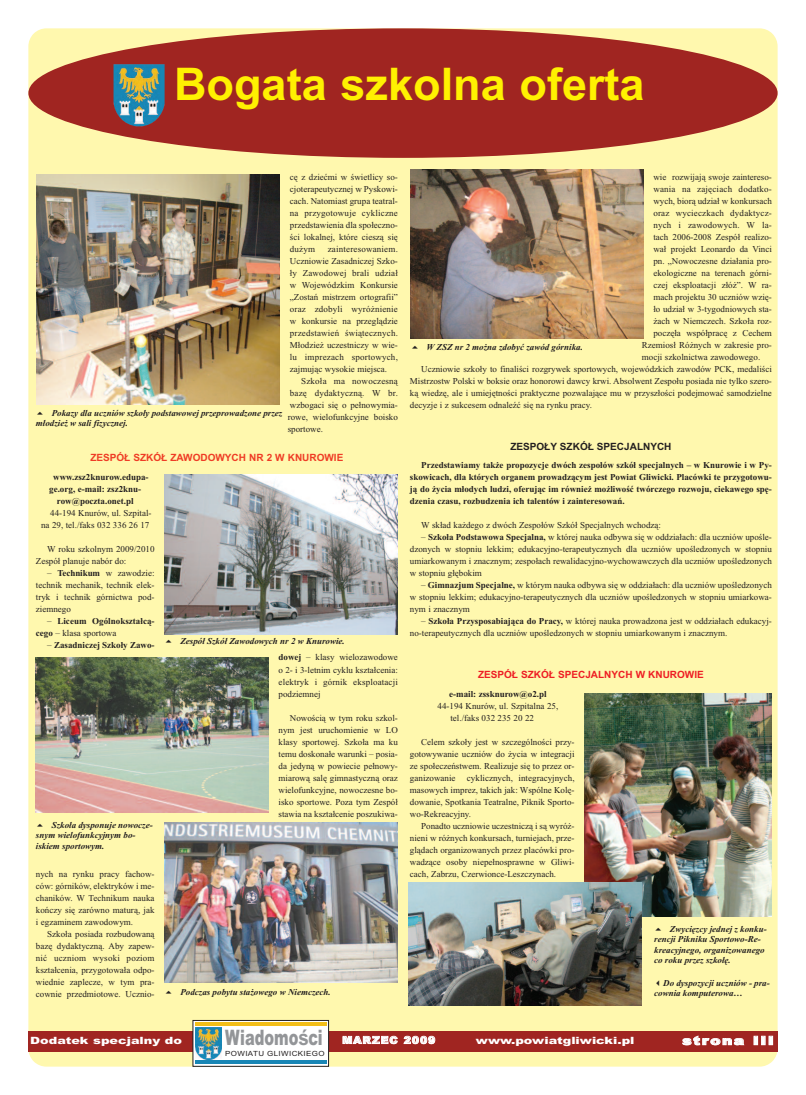
<style>
.page{position:relative;width:806px;height:1095px;background:#fff}
.page>*{position:absolute;margin:0;border:0;box-sizing:border-box;transform-origin:0 0}
.t1{font:700 45px "Arial";color:#fff101}
.t2{font:900 21.3px "Arial";color:#939598;scale:.68 1}
.t3{font:900 12px "Arial";letter-spacing:.1em;color:#fff;scale:1.28 1}
.t4{font:900 10px "Arial";color:#fff;scale:1.28 1}
.t5{font:700 10px "Arial";color:#ef3c25}
.t6{font:700 10px "Arial";color:#ee1e24}
.t7{font:700 10px "Arial";color:#231f20}
.t8{font:900 10px "Arial";letter-spacing:.095em;color:#fff;scale:1.06 1}
.t9{font:9px/12px "Times New Roman";color:#231f20;text-align:justify}
.t10{font:700 9px/12px "Times New Roman";color:#231f20}
.t11{font:italic 700 9px/9.8px "Times New Roman";color:#231f20}
.t12{font:9px "Times New Roman";letter-spacing:.02em;color:#231f20}
.t13{font:7.1px "Arial";letter-spacing:.05em;color:#231f20;scale:1.12 1}
.s1{font-weight:700}
.s2{font-weight:400}
</style>
<div class="page">
<div style="left:28px;top:28px;width:749px;height:1038px;background:#fff8ae"></div>
<div style="left:28px;top:28px;width:749px;height:130px;background:#a02521;border-radius:50%"></div>
<img style="left:113px;top:64px;width:51px;height:62px">
<div style="left:28px;top:1031px;width:749px;height:20px;background:#a02521"></div>
<div style="left:193px;top:1020px;width:135px;height:46px;background:#fff"></div>
<div style="left:192px;top:1019px;width:136px;height:47px;border:1px solid #231f20"></div>
<svg style="left:201px;top:1058px;width:15px;height:1px"></svg>
<img style="left:195px;top:1027px;width:26px;height:31px">
<hr style="left:195px;top:1022px;width:131px;height:3px;background:#f3be18">
<hr style="left:195px;top:1060px;width:131px;height:3px;background:#1886b5">
<img style="left:36px;top:174px;width:244px;height:230px">
<img style="left:164px;top:474px;width:233px;height:160px">
<img style="left:410px;top:169px;width:233px;height:170px">
<img style="left:36px;top:657px;width:232px;height:155px">
<img style="left:584px;top:693px;width:187px;height:223px">
<img style="left:408px;top:882px;width:233px;height:123px">
<img style="left:164px;top:822px;width:233px;height:160px">
<svg style="left:37px;top:412px;width:6px;height:3px"></svg>
<svg style="left:166px;top:639px;width:5px;height:3px"></svg>
<svg style="left:412px;top:345px;width:5px;height:3px"></svg>
<svg style="left:37px;top:824px;width:6px;height:2px"></svg>
<svg style="left:655px;top:927px;width:5px;height:3px"></svg>
<svg style="left:166px;top:990px;width:5px;height:3px"></svg>
<h1 class="t1" style="left:174px;top:58px;width:472px">Bogata szkolna oferta</h1>
<p class="t9" style="left:653px;top:171px;width:120px">wie rozwijają swoje zaintereso-</p>
<p class="t12" style="left:653px;top:184px;width:120px">wania na zajęciach dodatko-</p>
<p class="t9" style="left:653px;top:195px;width:120px">wych, biorą udział w konkursach</p>
<p class="t12" style="left:653px;top:208px;width:120px">oraz wycieczkach dydaktycz-</p>
<p class="t12" style="left:653px;top:220px;width:120px">nych i zawodowych. W la-</p>
<p class="t9" style="left:653px;top:231px;width:120px">tach 2006-2008 Zespół realizo-</p>
<p class="t9" style="left:653px;top:243px;width:120px">wał projekt Leonardo da Vinci</p>
<p class="t9" style="left:653px;top:255px;width:120px">pn. „Nowoczesne działania pro-</p>
<p class="t9" style="left:653px;top:267px;width:120px">ekologiczne na terenach górni-</p>
<p class="t9" style="left:653px;top:279px;width:120px">czej eksploatacji złóż”. W ra-</p>
<p class="t9" style="left:653px;top:291px;width:120px">mach projektu 30 uczniów wzię-</p>
<p class="t9" style="left:653px;top:303px;width:120px">ło udział w 3-tygodniowych sta-</p>
<p class="t9" style="left:653px;top:315px;width:120px">żach w Niemczech. Szkoła roz-</p>
<p class="t9" style="left:653px;top:327px;width:120px">poczęła współpracę z Cechem</p>
<p class="t9" style="left:641px;top:339px;width:131px">Rzemiosł Różnych w zakresie pro-</p>
<p class="t9" style="left:641px;top:351px;width:120px">mocji szkolnictwa zawodowego.</p>
<p class="t9" style="left:421px;top:363px;width:352px">Uczniowie szkoły to finaliści rozgrywek sportowych, wojewódzkich zawodów PCK, medaliści</p>
<p class="t9" style="left:409px;top:375px;width:363px">Mistrzostw Polski w boksie oraz honorowi dawcy krwi. Absolwent Zespołu posiada nie tylko szero-</p>
<p class="t9" style="left:409px;top:387px;width:363px">ką wiedzę, ale i umiejętności praktyczne pozwalające mu w przyszłości podejmować samodzielne</p>
<p class="t9" style="left:409px;top:399px;width:183px">decyzje i z sukcesem odnaleźć się na rynku pracy.</p>
<p class="t7" style="left:510px;top:440px;width:162px">ZESPOŁY SZKÓŁ SPECJALNYCH</p>
<p class="t10" style="left:409px;top:459px;width:363px;text-align:justify;text-indent:11px">Przedstawiamy także propozycje dwóch zespołów szkół specjalnych – w Knurowie i w Py&shy;skowicach, dla których organem prowadzącym jest Powiat Gliwicki. Placówki te przygotowu&shy;ją do życia młodych ludzi, oferując im również możliwość twórczego rozwoju, ciekawego spę&shy;dzenia czasu, rozbudzenia ich talentów i zainteresowań.</p>
<p class="t9" style="left:421px;top:519px;width:241px">W skład każdego z dwóch Zespołów Szkół Specjalnych wchodzą:</p>
<p class="t9" style="left:409px;top:531px;width:363px;text-indent:11px">– <span class="s1">Szkoła Podstawowa Specjalna,</span> w której nauka odbywa się w oddziałach: dla uczniów upośle&shy;dzonych w stopniu lekkim; edukacyjno-terapeutycznych dla uczniów upośledzonych w stopniu umiarkowanym i znacznym; zespołach rewalidacyjno-wychowawczych dla uczniów upośledzonych w stopniu głębokim</p>
<p class="t9" style="left:409px;top:579px;width:363px;text-indent:11px">– <span class="s1">Gimnazjum Specjalne,</span> w którym nauka odbywa się w oddziałach: dla uczniów upośledzonych w stopniu lekkim; edukacyjno-terapeutycznych dla uczniów upośledzonych w stopniu umiarkowa&shy;nym i znacznym</p>
<p class="t9" style="left:409px;top:615px;width:363px;text-indent:11px">– <span class="s1">Szkoła Przysposabiająca do Pracy,</span> w której nauka prowadzona jest w oddziałach edukacyj&shy;no-terapeutycznych dla uczniów upośledzonych w stopniu umiarkowanym i znacznym.</p>
<p class="t6" style="left:477px;top:668px;width:227px">ZESPÓŁ SZKÓŁ SPECJALNYCH W KNUROWIE</p>
<p class="t10" style="left:449px;top:687px;width:99px">e-mail: zssknurow@o2.pl</p>
<p class="t9" style="left:450px;top:699px;width:109px;text-indent:-13px">44-194 Knurów, ul. Szpitalna 25, tel./faks 032 235 20 22</p>
<p class="t9" style="left:409px;top:735px;width:166px;text-indent:11px">Celem szkoły jest w szczególności przy&shy;gotowywanie uczniów do życia w integracji ze społeczeństwem. Realizuje się to przez or&shy;ganizowanie</p>
<p class="t9" style="left:290px;top:171px;width:109px">cę z dziećmi w świetlicy so&shy;cjoterapeutycznej w Pyskowi&shy;cach. Natomiast grupa teatral&shy;na przygotowuje cykliczne przedstawienia dla społeczno&shy;ści lokalnej, które cieszą się dużym</p>
<p class="t9" style="left:290px;top:243px;width:109px;text-indent:38px">zainteresowaniem.<br>Uczniowie Zasadniczej Szko&shy;ły Zawodowej brali udział w Wojewódzkim Konkursie „Zostań mistrzem ortografii” oraz zdobyli wyróżnienie w konkursie na przeglądzie przedstawień świątecznych.<br>Młodzież uczestniczy w wie&shy;lu imprezach sportowych, zajmując wysokie miejsca.</p>
<p class="t9" style="left:287px;top:375px;width:112px;text-indent:13px">Szkoła ma nowoczesną bazę dydaktyczną. W br. wzbogaci się o pełnowymia&shy;rowe, wielofunkcyjne boisko sportowe.</p>
<p class="t5" style="left:90px;top:451px;width:254px">ZESPÓŁ SZKÓŁ ZAWODOWYCH NR 2 W KNUROWIE</p>
<p class="t10" style="left:53px;top:471px;width:97px">www.zsz2knurow.edupa-</p>
<p class="t10" style="left:49px;top:483px;width:93px">ge.org, e-mail: zsz2knu-</p>
<p class="t10" style="left:57px;top:495px;width:78px">row@poczta.onet.pl</p>
<p class="t9" style="left:41px;top:507px;width:112px;text-align:right">44-194 Knurów, ul. Szpital&shy;na 29, tel./faks 032 336 26 17</p>
<p class="t9" style="left:36px;top:543px;width:120px;text-indent:11px">W roku szkolnym 2009/2010<br>Zespół planuje nabór do:</p>
<p class="t9" style="left:36px;top:567px;width:120px;text-indent:11px">– <span class="s1">Technikum</span> w zawodzie: technik mechanik, technik elek&shy;tryk i technik górnictwa pod&shy;ziemnego</p>
<p class="t10" style="left:36px;top:615px;width:120px;text-indent:11px"><span class="s2">–</span> Liceum Ogólnokształcą&shy;cego <span class="s2">– klasa sportowa</span></p>
<p class="t10" style="left:47px;top:639px;width:109px"><span class="s2">–</span> Zasadniczej Szkoły Zawo-</p>
<p class="t9" style="left:278px;top:651px;width:121px"><span class="s1">dowej</span> – klasy wielozawodowe o 2- i 3-letnim cyklu kształcenia: elektryk i górnik eksploatacji podziemnej</p>
<p class="t9" style="left:278px;top:711px;width:121px;text-indent:11px">Nowością w tym roku szkol&shy;nym jest uruchomienie w LO klasy sportowej. Szkoła ma ku temu doskonałe warunki – posia&shy;da jedyną w powiecie pełnowy&shy;miarową salę gimnastyczną oraz wielofunkcyjne, nowoczesne bo&shy;isko sportowe. Poza tym Zespół stawia na kształcenie poszukiwa-</p>
<p class="t11" style="left:426px;top:341px;width:158px">W ZSZ nr 2 można zdobyć zawód górnika.</p>
<p class="t11" style="left:36px;top:408px;width:248px;text-indent:16px">Pokazy dla uczniów szkoły podstawowej przeprowadzone przez młodzież w sali fizycznej.</p>
<p class="t11" style="left:180px;top:635px;width:166px">Zespół Szkół Zawodowych nr 2 w Knurowie.</p>
<p class="t9" style="left:409px;top:771px;width:166px;text-indent:57px">cyklicznych, integracyjnych, masowych imprez, takich jak: Wspólne Kolę&shy;dowanie, Spotkania Teatralne, Piknik Sporto&shy;wo-Rekreacyjny.</p>
<p class="t9" style="left:409px;top:819px;width:166px;text-indent:11px">Ponadto uczniowie uczestniczą i są wyróż&shy;nieni w różnych konkursach, turniejach, prze&shy;glądach organizowanych przez placówki pro&shy;wadzące osoby niepełnosprawne w Gliwi&shy;cach, Zabrzu, Czerwionce-Leszczynach.</p>
<p class="t11" style="left:36px;top:820px;width:118px;text-indent:16px">Szkoła dysponuje nowocze&shy;snym wielofunkcyjnym bo-</p>
<p class="t11" style="left:36px;top:840px;width:70px">iskiem sportowym.</p>
<p class="t9" style="left:36px;top:867px;width:120px">nych na rynku pracy fachow&shy;ców: górników, elektryków i me&shy;chaników. W Technikum nauka kończy się zarówno maturą, jak i egzaminem zawodowym.</p>
<p class="t9" style="left:36px;top:927px;width:120px;text-indent:11px">Szkoła posiada rozbudowaną bazę dydaktyczną. Aby zapew&shy;nić uczniom wysoki poziom kształcenia, przygotowała odpo&shy;wiednie zaplecze, w tym pra&shy;cownie przedmiotowe. Ucznio-</p>
<p class="t11" style="left:653px;top:923px;width:114px;text-indent:16px">Zwycięzcy jednej z konku&shy;rencji Pikniku Sportowo-Re-</p>
<p class="t11" style="left:653px;top:943px;width:112px;line-height:10.8px">kreacyjnego, organizowanego co roku przez szkołę.</p>
<p class="t11" style="left:662px;top:977px;width:108px">Do dyspozycji uczniów - pra-</p>
<p class="t11" style="left:180px;top:986px;width:152px">Podczas pobytu stażowego w Niemczech.</p>
<p class="t11" style="left:653px;top:987px;width:90px">cownia komputerowa…</p>
<h2 class="t2" style="left:225px;top:1024px;width:145px">Wiadomo<span class="s1">ś</span>ci</h2>
<h3 class="t3" style="left:681px;top:1033px;width:73px">strona III</h3>
<p class="t13" style="left:225px;top:1049px;width:90px">POWIATU GLIWICKIEGO</p>
<p class="t4" style="left:30px;top:1034px;width:120px">Dodatek specjalny do</p>
<p class="t8" style="left:342px;top:1033px;width:89px">MARZEC 2009</p>
<p class="t4" style="left:475px;top:1034px;width:125px">www.powiatgliwicki.pl</p>
</div>
